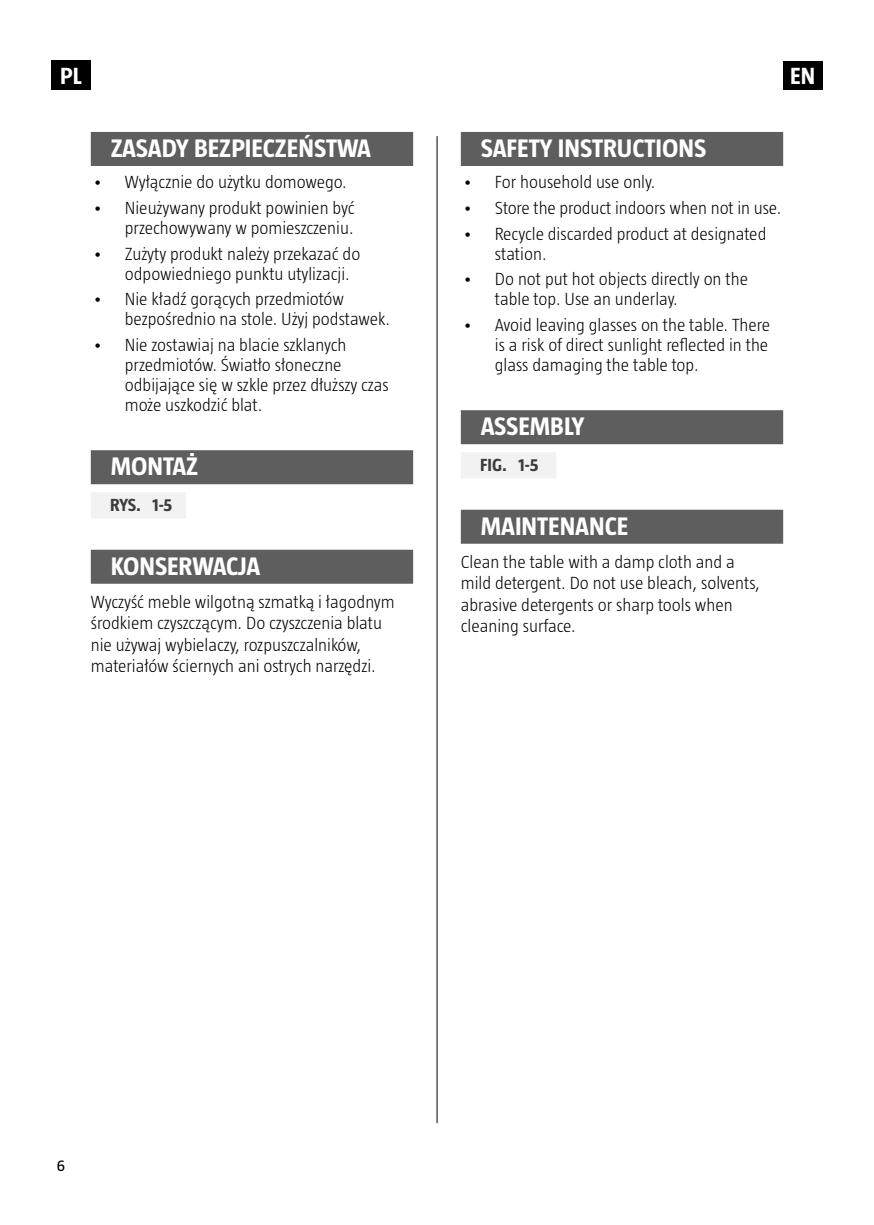
<style>
.page{position:relative;width:874px;height:1225px;background:#fff}
.page>*{position:absolute;margin:0;border:0;box-sizing:border-box;transform-origin:0 0}
.Rubrik{font:700 26px "Taz";color:#fff}
.Brödtext{font:700 24px "Taz";color:#fff}
.Brödtext-2{font:300 18px/20px "Taz";color:#000}
.t1{font:700 18px "Taz";letter-spacing:-.01em;color:#3c3c3c}
.t2{font:16px "Taz";color:#000}
</style>
<div class="page">
<div style="left:52px;top:61px;width:39px;height:29px;background:#000"></div>
<div style="left:782px;top:61px;width:39px;height:29px;background:#000"></div>
<div style="left:52px;top:60px;width:39px;height:28px;background:#000"></div>
<hr style="left:436px;top:136px;width:1px;height:987px;background:#000">
<div style="left:91px;top:132px;width:322px;height:34px;background:#5e5e5e"></div>
<div style="left:91px;top:450px;width:322px;height:34px;background:#5e5e5e"></div>
<div style="left:91px;top:492px;width:95px;height:26px;background:#f2f2f2"></div>
<div style="left:91px;top:550px;width:322px;height:34px;background:#5e5e5e"></div>
<div style="left:460px;top:132px;width:322px;height:34px;background:#5e5e5e"></div>
<div style="left:460px;top:410px;width:322px;height:34px;background:#5e5e5e"></div>
<div style="left:460px;top:452px;width:96px;height:26px;background:#f2f2f2"></div>
<div style="left:460px;top:510px;width:322px;height:34px;background:#5e5e5e"></div>
<p class="Brödtext" style="left:59px;top:62px;width:26px">ENPL</p>
<p class="Brödtext" style="left:789px;top:62px;width:26px">EN</p>
<p class="Rubrik" style="left:111px;top:133px;width:262px">ZASADY BEZPIECZEŃSTWA</p>
<p class="Brödtext-2" style="left:93px;top:172px;width:255px">• Wyłącznie do użytku domowego.</p>
<p class="Brödtext-2" style="left:93px;top:198px;width:263px;text-align:right">• Nieużywany produkt powinien być przechowywany w pomieszczeniu.</p>
<p class="Brödtext-2" style="left:125px;top:243px;width:237px;text-indent:-32px">• Zużyty produkt należy przekazać do odpowiedniego punktu utylizacji.</p>
<p class="Brödtext-2" style="left:125px;top:289px;width:266px;text-indent:-32px">• Nie kładź gorących przedmiotów bezpośrednio na stole. Użyj podstawek.</p>
<p class="Brödtext-2" style="left:125px;top:335px;width:265px;text-indent:-32px">• Nie zostawiaj na blacie szklanych przedmiotów. Światło słoneczne odbijające się w szkle przez dłuższy czas może uszkodzić blat.</p>
<p class="Rubrik" style="left:111px;top:452px;width:89px">MONTAŻ</p>
<p class="t1" style="left:110px;top:494px;width:64px">RYS. 1-5</p>
<p class="Rubrik" style="left:111px;top:551px;width:151px">KONSERWACJA</p>
<p class="Brödtext-2" style="left:91px;top:590px;width:305px;line-height:21.6px">Wyczyść meble wilgotną szmatką i łagodnym środkiem czyszczącym. Do czyszczenia blatu nie używaj wybielaczy, rozpuszczalników, materiałów ściernych ani ostrych narzędzi.</p>
<p class="Rubrik" style="left:480px;top:133px;width:227px">SAFETY INSTRUCTIONS</p>
<p class="Brödtext-2" style="left:462px;top:172px;width:194px">• For household use only.</p>
<p class="Brödtext-2" style="left:462px;top:198px;width:320px">• Store the product indoors when not in use.</p>
<p class="Brödtext-2" style="left:494px;top:223px;width:273px;text-indent:-32px">• Recycle discarded product at designated station.</p>
<p class="Brödtext-2" style="left:494px;top:269px;width:254px;text-indent:-32px">• Do not put hot objects directly on the table top. Use an underlay.</p>
<p class="Brödtext-2" style="left:494px;top:315px;width:276px;text-align:justify;text-indent:-32px">• Avoid leaving glasses on the table. There is a risk of direct sunlight reflected in the glass damaging the table top.</p>
<p class="Rubrik" style="left:480px;top:412px;width:105px">ASSEMBLY</p>
<p class="t1" style="left:480px;top:454px;width:60px">FIG. 1-5</p>
<p class="Rubrik" style="left:480px;top:511px;width:149px">MAINTENANCE</p>
<p class="Brödtext-2" style="left:460px;top:550px;width:300px;line-height:21.6px">Clean the table with a damp cloth and a mild detergent. Do not use bleach, solvents, abrasive detergents or sharp tools when cleaning surface.</p>
<p class="t2" style="left:57px;top:1156px;width:10px">6</p>
</div>
